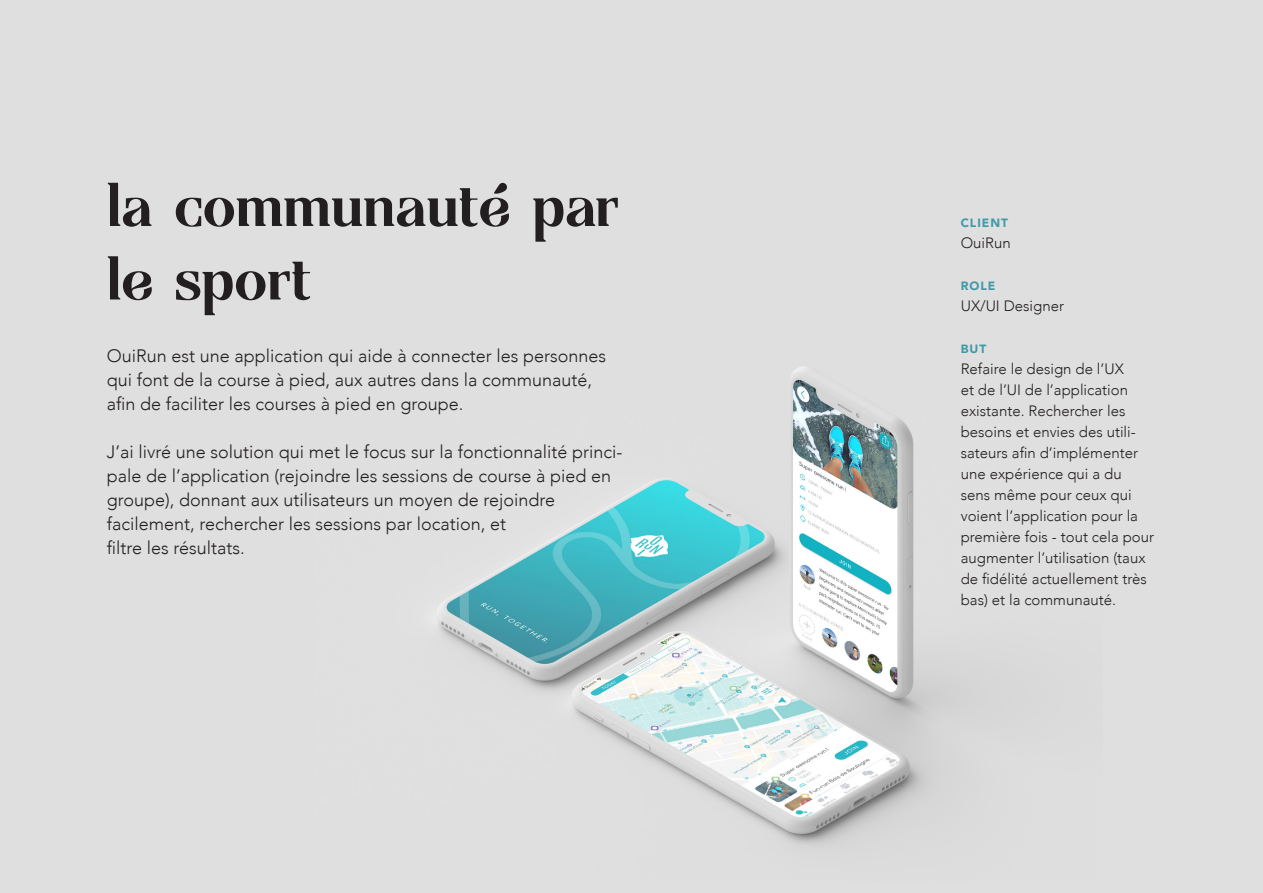
<style>
.page{position:relative;width:1263px;height:893px;background:#dfdfdf}
.page>*{position:absolute;margin:0;border:0;box-sizing:border-box;transform-origin:0 0}
.t1{font:54px/73.5px "Agne";color:#231f20}
.paragraph{font:300 18px/24px "Avenir";color:#231f20}
.paragraph-2{font:300 15px/21px "Avenir";color:#231f20}
.heading2{font:900 12px "Avenir";letter-spacing:.08em;color:#419aa8}
</style>
<div class="page">
<img style="left:434px;top:366px;width:536px;height:480px">
<p class="t1" style="left:107px;top:168px;width:514px">la communauté par le sport</p>
<p class="paragraph" style="left:107px;top:344px;width:501px">OuiRun est une application qui aide à connecter les personnes qui font de la course à pied, aux autres dans la communauté, afin de faciliter les courses à pied en groupe.</p>
<p class="paragraph" style="left:107px;top:440px;width:517px">J’ai livré une solution qui met le focus sur la fonctionnalité princi&shy;pale de l’application (rejoindre les sessions de course à pied en groupe), donnant aux utilisateurs un moyen de rejoindre</p>
<p class="paragraph" style="left:107px;top:512px;width:401px">facilement, rechercher les sessions par location, et</p>
<p class="paragraph" style="left:107px;top:536px;width:140px">filtre les résultats.</p>
<p class="heading2" style="left:961px;top:212px;width:49px">CLIENT</p>
<p class="paragraph-2" style="left:961px;top:232px;width:52px">OuiRun</p>
<p class="heading2" style="left:961px;top:275px;width:36px">ROLE</p>
<p class="paragraph-2" style="left:961px;top:295px;width:105px">UX/UI Designer</p>
<p class="heading2" style="left:961px;top:338px;width:27px">BUT</p>
<p class="paragraph-2" style="left:961px;top:358px;width:195px">Refaire le design de l’UX<br>et de l’UI de l’application existante. Rechercher les besoins et envies des utili&shy;sateurs afin d’implémenter une expérience qui a du sens même pour ceux qui voient l’application pour la première fois - tout cela pour augmenter l’utilisation (taux de fidélité actuellement très bas) et la communauté.</p>
</div>
